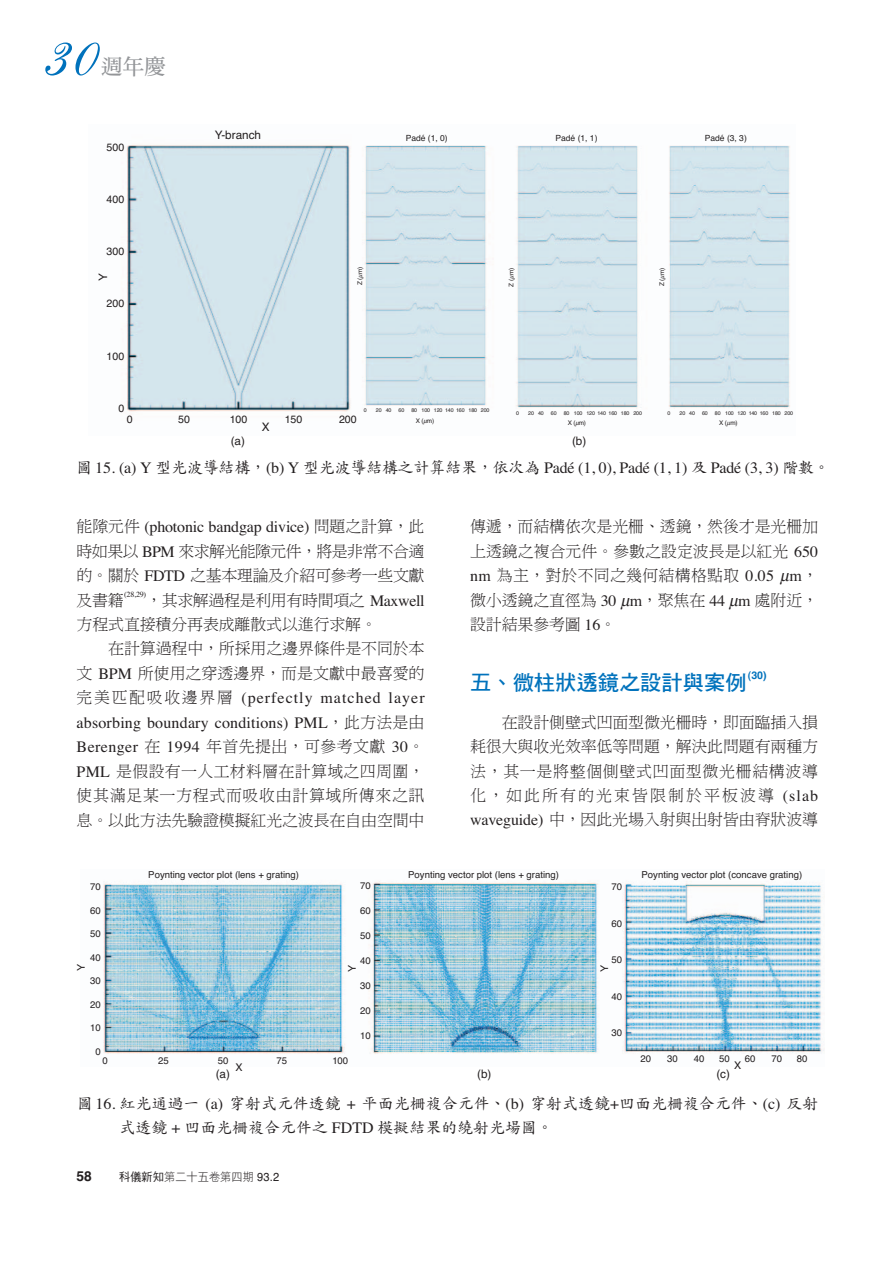
<style>
.page{position:relative;width:893px;height:1263px;background:#fff}
.page>*{position:absolute;margin:0;border:0;box-sizing:border-box;transform-origin:0 0}
.t1{font:21.3px "DF Hei Bd HK BF";color:#0072bc}
.t2{font:21.3px "DF Ming Bd HK BF";color:#939598}
.t3{font:15.9px/24.5px "DF Ming Lt HK BF";letter-spacing:-.01em;color:#231f20;text-align:justify}
.t4{font:15.9px "Times";letter-spacing:-.01em;color:#231f20}
.t5{font:15.9px/24.5px "Times";letter-spacing:.01em;color:#231f20;text-align:justify}
.t6{font:15.9px/24.5px "DF Kai Shu Md HK BF";color:#231f20}
.t7{font:700 13.8px "Helvetica";color:#231f20}
.t8{font:11.7px "Helvetica";color:#231f20}
.t9{font:11.7px "DF Li Hei Lt HK BF";letter-spacing:.01em;color:#231f20;scale:.95 1}
.t10{font:10.65px "Helvetica";color:#231f20}
.t11{font:700 10.65px "Helvetica";color:#0072bc}
.t12{font:9.6px "Helvetica";color:#231f20}
.t13{font:8.55px "Helvetica";color:#231f20}
.t14{font:7.95px "Times";color:#231f20}
.t15{font:6.3px "Helvetica";color:#231f20}
.t16{font:5.25px "Helvetica";letter-spacing:-.03em;color:#231f20}
.s1{font-family:"DF Kai Shu Md HK BF"}
.s2{font-family:"DF Ming Lt HK BF"}
.s3{font-family:"Times"}
.s4{font-family:"DF Hei Md HK BF"}
.s5{font-family:"Helvetica"}
</style>
<div class="page">
<svg style="left:45px;top:43px;width:55px;height:33px"></svg>
<img style="left:121px;top:145px;width:669px;height:267px">
<img style="left:103px;top:881px;width:721px;height:173px">
<svg style="left:359px;top:273px;width:4px;height:5px"></svg>
<svg style="left:510px;top:275px;width:5px;height:4px"></svg>
<svg style="left:660px;top:274px;width:5px;height:5px"></svg>
<h1 class="t2" style="left:101px;top:56px;width:66px">週年慶</h1>
<p class="t10" style="left:107px;top:143px;width:19px">500</p>
<p class="t10" style="left:107px;top:195px;width:19px">400</p>
<p class="t10" style="left:107px;top:248px;width:19px">300</p>
<p class="t8" style="left:215px;top:131px;width:48px">Y-branch</p>
<p class="t13" style="left:405px;top:135px;width:44px">Padé (1, 0)</p>
<p class="t13" style="left:555px;top:135px;width:44px">Padé (1, 1)</p>
<p class="t13" style="left:704px;top:135px;width:44px">Padé (3, 3)</p>
<p class="t8" style="left:99px;top:281px;width:9px;rotate:-90deg">Y</p>
<p class="t15" style="left:357px;top:285px;width:20px;rotate:-90deg">Z ( m)</p>
<p class="t15" style="left:509px;top:287px;width:20px;rotate:-90deg">Z ( m)</p>
<p class="t15" style="left:659px;top:286px;width:20px;rotate:-90deg">Z ( m)</p>
<p class="t10" style="left:107px;top:300px;width:19px">200</p>
<p class="t10" style="left:107px;top:352px;width:19px">100</p>
<p class="t10" style="left:118px;top:404px;width:7px">0</p>
<p class="t16" style="left:364px;top:409px;width:4px">0</p>
<p class="t16" style="left:376px;top:409px;width:17px">20 40</p>
<p class="t16" style="left:398px;top:409px;width:7px">60</p>
<p class="t16" style="left:411px;top:409px;width:80px">80 100 120 140 160 180 200</p>
<p class="t16" style="left:516px;top:411px;width:4px">0</p>
<p class="t16" style="left:528px;top:411px;width:17px">20 40</p>
<p class="t16" style="left:551px;top:411px;width:7px">60</p>
<p class="t16" style="left:563px;top:411px;width:80px">80 100 120 140 160 180 200</p>
<p class="t16" style="left:667px;top:411px;width:4px">0</p>
<p class="t16" style="left:679px;top:411px;width:17px">20 40</p>
<p class="t16" style="left:702px;top:411px;width:7px">60</p>
<p class="t16" style="left:715px;top:411px;width:80px">80 100 120 140 160 180 200</p>
<p class="t10" style="left:127px;top:415px;width:7px">0</p>
<p class="t10" style="left:178px;top:415px;width:13px">50</p>
<p class="t10" style="left:230px;top:415px;width:19px">100</p>
<p class="t10" style="left:285px;top:415px;width:19px">150</p>
<p class="t10" style="left:339px;top:415px;width:19px">200</p>
<p class="t15" style="left:416px;top:418px;width:20px">X ( m)</p>
<p class="t15" style="left:567px;top:420px;width:20px">X ( m)</p>
<p class="t15" style="left:719px;top:421px;width:20px">X ( m)</p>
<p class="t8" style="left:262px;top:423px;width:9px">X</p>
<p class="t8" style="left:231px;top:436px;width:16px">(a)</p>
<p class="t8" style="left:572px;top:436px;width:16px">(b)</p>
<p class="t4" style="left:77px;top:462px;width:754px"><span class="s1">圖</span> 15. (a) Y <span class="s1">型光波導結構，</span>(b) Y <span class="s1">型光波導結構之計算結果，依次為</span> Padé (1, 0), Padé (1, 1) <span class="s1">及</span> Padé (3, 3) <span class="s1">階數。</span></p>
<p class="t4" style="left:77px;top:521px;width:349px"><span class="s2">能隙元件</span> (photonic bandgap divice) <span class="s2">問題之計算，此</span></p>
<p class="t3" style="left:77px;top:540px;width:349px">時如果以 <span class="s3">BPM</span> 來求解光能隙元件，將是非常不合適的。關於 <span class="s3">FDTD</span> 之基本理論及介紹可參考一些文獻及書籍</p>
<p class="t14" style="left:124px;top:591px;width:24px">(28,29)</p>
<p class="t3" style="left:77px;top:588px;width:349px;text-indent:69px">，其求解過程是利用有時間項之 <span class="s3">Maxwell</span>方程式直接積分再表成離散式以進行求解。</p>
<p class="t3" style="left:77px;top:637px;width:349px;text-align:right">在計算過程中，所採用之邊界條件是不同於本<br>文 <span class="s3">BPM</span> 所使用之穿透邊界，而是文獻中最喜愛的</p>
<p class="t5" style="left:77px;top:687px;width:349px"><span class="s2">完美匹配吸收邊界層</span> (perfectly matched layer absorbing boundary conditions) PML<span class="s2">，此方法是由</span>Berenger <span class="s2">在</span> 1994 <span class="s2">年首先提出，可參考文獻</span> 30<span class="s2">。</span></p>
<p class="t3" style="left:77px;top:760px;width:349px"><span class="s3">PML</span> 是假設有一人工材料層在計算域之四周圍，使其滿足某一方程式而吸收由計算域所傳來之訊息。以此方法先驗證模擬紅光之波長在自由空間中</p>
<p class="t3" style="left:470px;top:515px;width:349px">傳遞，而結構依次是光柵、透鏡，然後才是光柵加上透鏡之複合元件。參數之設定波長是以紅光 <span class="s3">650 nm</span> 為主，對於不同之幾何結構格點取 <span class="s3">0.05 m</span>，微小透鏡之直徑為 <span class="s3">30 m</span>，聚焦在 <span class="s3">44 m</span> 處附近，設計結果參考圖 <span class="s3">16</span>。</p>
<h1 class="t1" style="left:470px;top:672px;width:278px">五、微柱狀透鏡之設計與案例</h1>
<p class="t11" style="left:747px;top:671px;width:20px">(30)</p>
<p class="t3" style="left:470px;top:710px;width:349px;text-indent:32px">在設計側壁式凹面型微光柵時，即面臨插入損耗很大與收光效率低等問題，解決此問題有兩種方法，其一是將整個側壁式凹面型微光柵結構波導化，如此所有的光束皆限制於平板波導 <span class="s3">(slab waveguide)</span> 中，因此光場入射與出射皆由脊狀波導</p>
<p class="t12" style="left:148px;top:871px;width:152px">Poynting vector plot (lens + grating)</p>
<p class="t12" style="left:408px;top:871px;width:152px">Poynting vector plot (lens + grating)</p>
<p class="t12" style="left:641px;top:871px;width:162px">Poynting vector plot (concave grating)</p>
<p class="t12" style="left:360px;top:882px;width:12px">70</p>
<p class="t12" style="left:360px;top:907px;width:12px">60</p>
<p class="t12" style="left:360px;top:932px;width:12px">50</p>
<p class="t12" style="left:360px;top:957px;width:12px">40</p>
<p class="t12" style="left:360px;top:982px;width:12px">30</p>
<p class="t12" style="left:360px;top:1007px;width:12px">20</p>
<p class="t12" style="left:360px;top:1032px;width:12px">10</p>
<p class="t12" style="left:90px;top:884px;width:12px">70</p>
<p class="t12" style="left:90px;top:907px;width:12px">60</p>
<p class="t12" style="left:90px;top:930px;width:12px">50</p>
<p class="t12" style="left:90px;top:954px;width:12px">40</p>
<p class="t12" style="left:90px;top:977px;width:12px">30</p>
<p class="t12" style="left:90px;top:1001px;width:12px">20</p>
<p class="t12" style="left:90px;top:1024px;width:12px">10</p>
<p class="t12" style="left:96px;top:1048px;width:7px">0</p>
<p class="t12" style="left:611px;top:884px;width:12px">70</p>
<p class="t12" style="left:611px;top:920px;width:12px">60</p>
<p class="t12" style="left:611px;top:956px;width:12px">50</p>
<p class="t12" style="left:611px;top:993px;width:12px">40</p>
<p class="t12" style="left:611px;top:1029px;width:12px">30</p>
<p class="t10" style="left:77px;top:971px;width:9px;rotate:-90deg">Y</p>
<p class="t10" style="left:348px;top:972px;width:9px;rotate:-90deg">Y</p>
<p class="t10" style="left:600px;top:972px;width:9px;rotate:-90deg">Y</p>
<p class="t12" style="left:640px;top:1055px;width:12px">20</p>
<p class="t12" style="left:667px;top:1055px;width:12px">30</p>
<p class="t12" style="left:693px;top:1055px;width:12px">40</p>
<p class="t12" style="left:719px;top:1055px;width:12px">50</p>
<p class="t12" style="left:744px;top:1055px;width:12px">60</p>
<p class="t12" style="left:771px;top:1055px;width:12px">70</p>
<p class="t12" style="left:796px;top:1055px;width:12px">80</p>
<p class="t12" style="left:102px;top:1057px;width:7px">0</p>
<p class="t12" style="left:158px;top:1057px;width:12px">25</p>
<p class="t12" style="left:218px;top:1057px;width:12px">50</p>
<p class="t12" style="left:276px;top:1057px;width:12px">75</p>
<p class="t12" style="left:332px;top:1057px;width:17px">100</p>
<p class="t10" style="left:734px;top:1061px;width:9px">X</p>
<p class="t10" style="left:235px;top:1064px;width:9px">X</p>
<p class="t8" style="left:216px;top:1070px;width:16px">(a)</p>
<p class="t8" style="left:477px;top:1070px;width:16px">(b)</p>
<p class="t8" style="left:716px;top:1070px;width:15px">(c)</p>
<p class="t6" style="left:119px;top:1091px;width:700px;text-indent:-43px">圖 <span class="s3">16.</span> 紅光通過一 <span class="s3">(a)</span> 穿射式元件透鏡 <span class="s3">+</span> 平面光柵複合元件、<span class="s3">(b)</span> 穿射式透鏡<span class="s3">+</span>凹面光柵複合元件、<span class="s3">(c)</span> 反射式透鏡 <span class="s3">+</span> 凹面光柵複合元件之 <span class="s3">FDTD</span> 模擬結果的繞射光場圖。</p>
<p class="t7" style="left:77px;top:1171px;width:17px">58</p>
<p class="t9" style="left:119px;top:1171px;width:170px"><span class="s4">科儀新知</span>第二十五卷第四期 <span class="s5">93.2</span></p>
</div>
